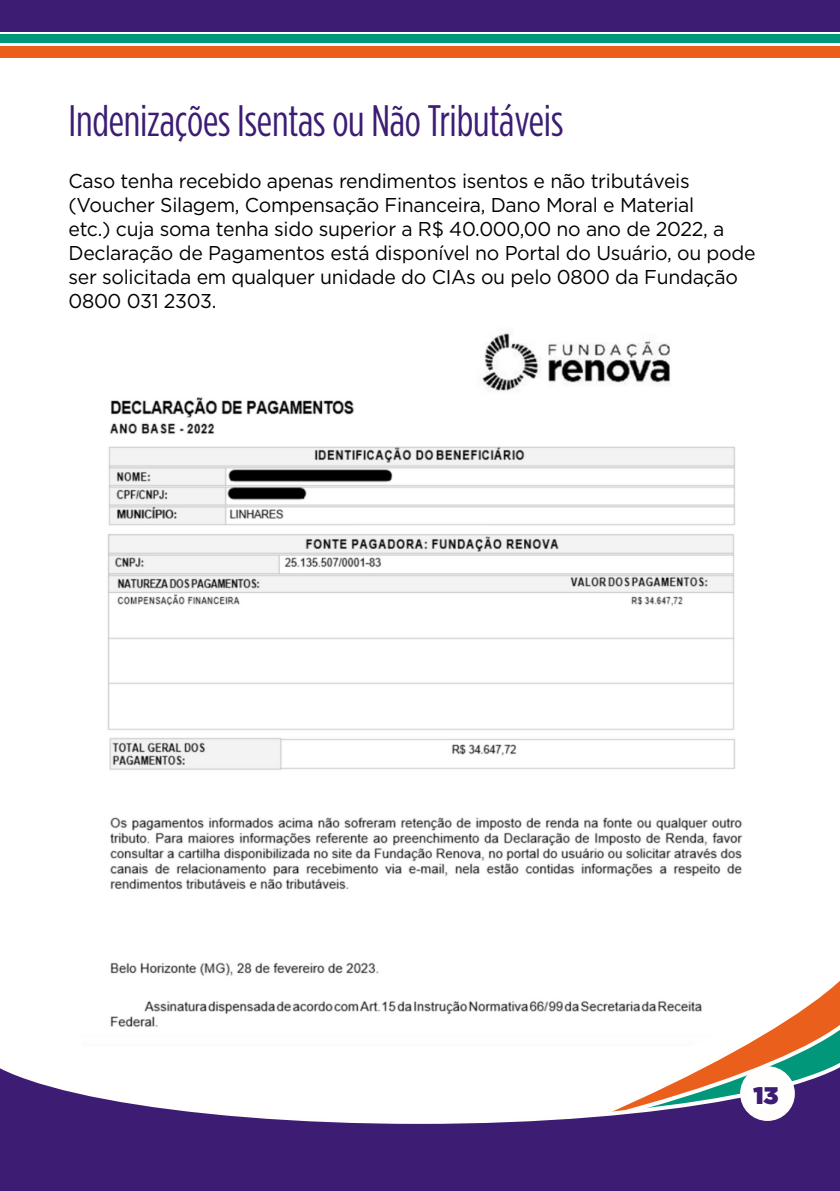
<style>
.page{position:relative;width:840px;height:1191px;background:#fff}
.page>*{position:absolute;margin:0;border:0;box-sizing:border-box;transform-origin:0 0}
.t1{font:44px "Gotham Condensed";letter-spacing:-.005em;color:#3d1d74}
.t2{font:900 24px "Gotham HTF";color:#3d1d74}
.t3{font:20px/24px "Gotham HTF";letter-spacing:-.015em;color:#000}
</style>
<div class="page">
<svg style="left:766px;top:987px;width:73px;height:46px"></svg>
<svg style="left:0;top:1033px;width:839px;height:158px"></svg>
<div style="left:739px;top:1066px;width:55px;height:55px;background:#fffefd;border-radius:50%"></div>
<div style="left:0;top:0;width:839px;height:32px;background:#3d1d74"></div>
<div style="left:0;top:34px;width:839px;height:9px;background:#00977a"></div>
<div style="left:0;top:46px;width:839px;height:12px;background:#eb5f1c"></div>
<img style="left:81px;top:333px;width:677px;height:729px">
<h1 class="t1" style="left:68px;top:97px;width:496px">Indenizações Isentas ou Não Tributáveis</h1>
<p class="t3" style="left:68px;top:168px;width:688px">Caso tenha recebido apenas rendimentos isentos e não tributáveis (Voucher Silagem, Compensação Financeira, Dano Moral e Material<br>etc.) cuja soma tenha sido superior a R$ 40.000,00 no ano de 2022, a Declaração de Pagamentos está disponível no Portal do Usuário, ou pode ser solicitada em qualquer unidade do CIAs ou pelo 0800 da Fundação 0800 031 2303.</p>
<p class="t2" style="left:753px;top:1081px;width:27px">13</p>
</div>
